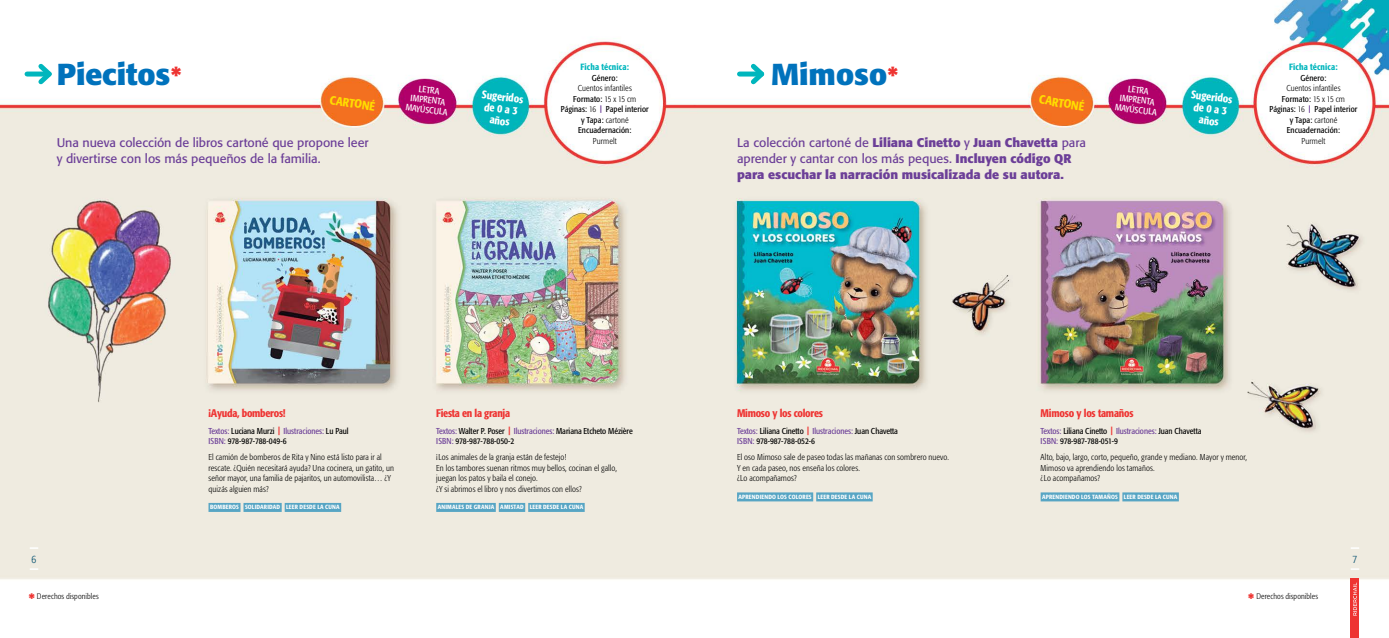
<style>
.page{position:relative;width:1389px;height:638px;background:#fff}
.page>*{position:absolute;margin:0;border:0;box-sizing:border-box;transform-origin:0 0}
.t1{font:700 30px "Formata";color:#0072bc}
.t2{font:700 12.5px/16px "Formata";color:#6c3f98}
.t3{font:12.5px "Formata";letter-spacing:-.005em;color:#6c3f98}
.t4{font:500 condensed 12px "Formata";color:#fd0}
.t5{font:500 condensed 11px "Formata";letter-spacing:-.025em;color:#ee3432}
.t6{font:500 condensed 11px/11.9px "Formata";color:#fff;text-align:center}
.t7{font:300 condensed 11px "Formata";color:#004d6d}
.t8{font:condensed 9px/10px "Formata";color:#fff;text-align:center}
.t9{font:500 condensed 9px "Formata";letter-spacing:.015em;color:#00b6bd}
.t10{font:300 condensed 8.5px/10.5px "Formata";letter-spacing:.01em;color:#000}
.t11{font:condensed 8.5px/10.5px "Formata";letter-spacing:-.005em;color:#000}
.t12{font:300 condensed 8px "Formata";letter-spacing:.015em;color:#000}
.t13{font:500 condensed 6px "Formata";letter-spacing:.03em;color:#fff}
.s1{font-size:24px;color:#ee3432}
.s2{font-weight:300}
.s3{font-weight:700;font-size:7.5px;color:#6c3f98}
.s4{font-weight:400}
.s5{color:#6c3f98}
.s6{font-weight:700;color:#ee3432}
.s7{font-weight:700;font-stretch:normal;font-size:14px;color:#ee3432}
</style>
<div class="page">
<img style="left:0;top:0;width:1389px;height:638px">
<div style="left:27px;top:72px;width:22px;height:5px;background:#00b6bd"></div>
<svg style="left:34px;top:59px;width:23px;height:30px"></svg>
<div style="left:436px;top:503px;width:60px;height:9px;background:#57a5c4"></div>
<div style="left:499px;top:503px;width:26px;height:9px;background:#57a5c4"></div>
<div style="left:528px;top:503px;width:57px;height:9px;background:#57a5c4"></div>
<div style="left:209px;top:503px;width:32px;height:9px;background:#57a5c4"></div>
<div style="left:244px;top:503px;width:38px;height:9px;background:#57a5c4"></div>
<div style="left:285px;top:503px;width:56px;height:9px;background:#57a5c4"></div>
<div style="left:740px;top:72px;width:22px;height:5px;background:#00b6bd"></div>
<svg style="left:746px;top:59px;width:23px;height:30px"></svg>
<div style="left:1041px;top:492px;width:78px;height:9px;background:#57a5c4"></div>
<div style="left:1122px;top:492px;width:57px;height:9px;background:#57a5c4"></div>
<div style="left:737px;top:492px;width:76px;height:9px;background:#57a5c4"></div>
<div style="left:816px;top:492px;width:57px;height:9px;background:#57a5c4"></div>
<svg style="left:30px;top:547px;width:8px;height:2px"></svg>
<svg style="left:30px;top:568px;width:8px;height:2px"></svg>
<svg style="left:1351px;top:547px;width:8px;height:2px"></svg>
<svg style="left:1351px;top:568px;width:8px;height:2px"></svg>
<div style="left:1351px;top:578px;width:8px;height:60px;background:#ee3432"></div>
<svg style="left:1353px;top:582px;width:4px;height:33px"></svg>
<h1 class="t1" style="left:57px;top:55px;width:127px">Piecitos<span class="s1">*</span></h1>
<p class="t9" style="left:580px;top:62px;width:50px">Ficha técnica:</p>
<h1 class="t1" style="left:771px;top:55px;width:129px">Mimoso<span class="s1">*</span></h1>
<p class="t11" style="left:592px;top:73px;width:27px">Género:</p>
<p class="t11" style="left:561px;top:83px;width:90px;text-align:center"><span class="s2">Cuentos infantiles<br></span>Formato: <span class="s2">15 x 15 cm<br></span>Páginas: <span class="s2">16</span> <span class="s3">|</span> Papel interior y Tapa: <span class="s2">cartoné<br></span>Encuadernación:</p>
<p class="t8" style="left:409px;top:82px;width:44px;rotate:7deg">LETRA<br>IMPRENTA<br>MAYÚSCULA</p>
<p class="t6" style="left:483px;top:88px;width:43px;rotate:7deg">Sugeridos de 0 a 3 años</p>
<p class="t8" style="left:1118px;top:82px;width:44px;rotate:7deg">LETRA<br>IMPRENTA<br>MAYÚSCULA</p>
<h3 class="t4" style="left:331px;top:92px;width:47px;rotate:9deg">CARTONÉ</h3>
<h3 class="t4" style="left:1040px;top:92px;width:47px;rotate:9deg">CARTONÉ</h3>
<h2 class="t3" style="left:57px;top:135px;width:313px">Una nueva colección de libros cartoné que propone leer</h2>
<p class="t10" style="left:593px;top:136px;width:25px">Purmelt</p>
<h2 class="t3" style="left:57px;top:151px;width:265px">y divertirse con los más pequeños de la familia.</h2>
<h2 class="t2" style="left:737px;top:134px;width:350px"><span class="s4">La colección cartoné de</span> Liliana Cinetto <span class="s4">y</span> Juan Chavetta <span class="s4">para aprender y cantar con los más peques.</span> Incluyen código QR para escuchar la narración musicalizada de su autora.</h2>
<p class="t6" style="left:1192px;top:88px;width:43px;rotate:7deg">Sugeridos de 0 a 3 años</p>
<p class="t9" style="left:1289px;top:62px;width:50px">Ficha técnica:</p>
<p class="t11" style="left:1301px;top:73px;width:27px">Género:</p>
<p class="t11" style="left:1269px;top:83px;width:90px;text-align:center"><span class="s2">Cuentos infantiles<br></span>Formato: <span class="s2">15 x 15 cm<br></span>Páginas: <span class="s2">16</span> <span class="s3">|</span> Papel interior y Tapa: <span class="s2">cartoné<br></span>Encuadernación:</p>
<p class="t10" style="left:1302px;top:136px;width:25px">Purmelt</p>
<p class="t5" style="left:209px;top:407px;width:79px">¡Ayuda, bomberos!</p>
<p class="t11" style="left:209px;top:425px;width:142px"><span class="s5">Textos:</span> Luciana Murzi <span class="s6">|</span> <span class="s5">Ilustraciones:</span> Lu Paul<br><span class="s5">ISBN:</span> 978-987-788-049-6</p>
<p class="t10" style="left:209px;top:452px;width:187px">El camión de bomberos de Rita y Nino está listo para ir al rescate. ¿Quién necesitará ayuda? Una cocinera, un gatito, un señor mayor, una familia de pajaritos, un automovilista… ¿Y quizás alguien más?</p>
<p class="t13" style="left:210px;top:504px;width:131px">BOMBEROS SOLIDARIDAD LEER DESDE LA CUNA</p>
<p class="t5" style="left:436px;top:407px;width:75px">Fiesta en la granja</p>
<p class="t11" style="left:436px;top:425px;width:198px"><span class="s5">Textos:</span> Walter P. Poser <span class="s6">|</span> <span class="s5">Ilustraciones:</span> Mariana Etcheto Mézière<br><span class="s5">ISBN:</span> 978-987-788-050-2</p>
<p class="t10" style="left:436px;top:452px;width:182px">¡Los animales de la granja están de festejo!<br>En los tambores suenan ritmos muy bellos, cocinan el gallo, juegan los patos y baila el conejo.<br>¿Y si abrimos el libro y nos divertimos con ellos?</p>
<p class="t13" style="left:438px;top:504px;width:147px">ANIMALES DE GRANJA AMISTAD LEER DESDE LA CUNA</p>
<p class="t5" style="left:737px;top:407px;width:87px">Mimoso y los colores</p>
<p class="t11" style="left:737px;top:425px;width:162px"><span class="s5">Textos:</span> Liliana Cinetto <span class="s6">|</span> <span class="s5">Ilustraciones:</span> Juan Chavetta<br><span class="s5">ISBN:</span> 978-987-788-052-6</p>
<p class="t10" style="left:737px;top:452px;width:213px">El oso Mimoso sale de paseo todas las mañanas con sombrero nuevo.<br>Y en cada paseo, nos enseña los colores.<br>¿Lo acompañamos?</p>
<p class="t13" style="left:739px;top:493px;width:134px">APRENDIENDO LOS COLORES LEER DESDE LA CUNA</p>
<p class="t5" style="left:1041px;top:407px;width:94px">Mimoso y los tamaños</p>
<p class="t11" style="left:1041px;top:425px;width:162px"><span class="s5">Textos:</span> Liliana Cinetto <span class="s6">|</span> <span class="s5">Ilustraciones:</span> Juan Chavetta<br><span class="s5">ISBN:</span> 978-987-788-051-9</p>
<p class="t10" style="left:1041px;top:452px;width:208px">Alto, bajo, largo, corto, pequeño, grande y mediano. Mayor y menor,<br>Mimoso va aprendiendo los tamaños.<br>¿Lo acompañamos?</p>
<p class="t13" style="left:1042px;top:493px;width:137px">APRENDIENDO LOS TAMAÑOS LEER DESDE LA CUNA</p>
<p class="t7" style="left:32px;top:552px;width:6px">6</p>
<p class="t7" style="left:1353px;top:552px;width:6px">7</p>
<p class="t12" style="left:28px;top:592px;width:72px"><span class="s7">*</span> Derechos disponibles</p>
<p class="t12" style="left:1248px;top:592px;width:72px"><span class="s7">*</span> Derechos disponibles</p>
</div>
